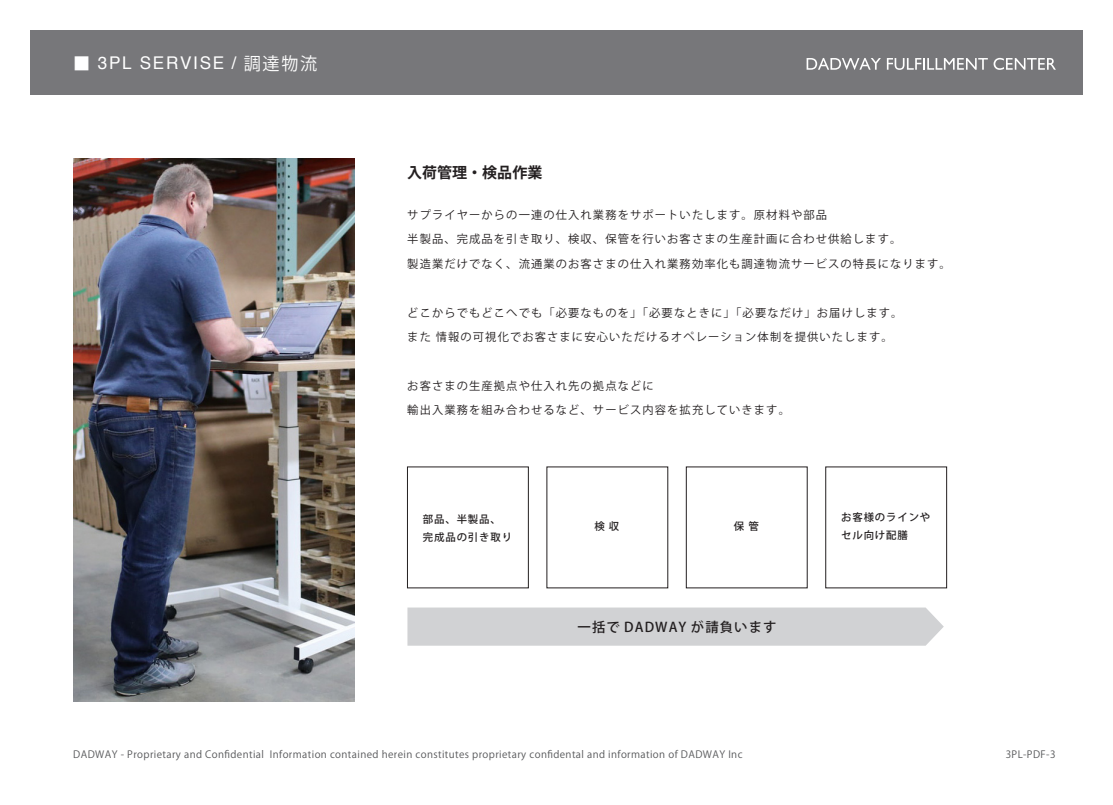
<style>
.page{position:relative;width:1113px;height:805px;background:#fff}
.page>*{position:absolute;margin:0;border:0;box-sizing:border-box;transform-origin:0 0}
.t1{font:17.5px "Helvetica";letter-spacing:.1em;color:#fff}
.t2{font:700 15px "Koz Go Pr 6 N";color:#231f20}
.t3{font:500 13.38px "Koz Go Pr 6 N";letter-spacing:.08em;color:#231f20}
.t4{font:11.25px/24.4px "Koz Go Pr 6 N";letter-spacing:.1em;color:#231f20}
.t5{font:500 10.38px/18.2px "Koz Go Pr 6 N";letter-spacing:.08em;color:#231f20}
.t6{font:10px "Koz Go Pr 6 N";letter-spacing:.04em;color:#57585a}
.s1{font-family:"Koz Go Pr 6 N"}
</style>
<div class="page">
<div style="left:30px;top:31px;width:1053px;height:64px;background:#77777a"></div>
<svg style="left:806px;top:58px;width:75px;height:12px"></svg>
<svg style="left:887px;top:58px;width:169px;height:12px"></svg>
<img style="left:73px;top:159px;width:281px;height:542px">
<div style="left:407px;top:466px;width:122px;height:122px;border:1px solid #231f20"></div>
<div style="left:407px;top:607px;width:537px;height:38px;background:#d1d2d4"></div>
<div style="left:825px;top:466px;width:122px;height:122px;border:1px solid #231f20"></div>
<h1 class="t1" style="left:73px;top:50px;width:245px"><span class="s1">■</span> 3PL SERVISE / <span class="s1">調達物流</span></h1>
<h2 class="t2" style="left:407px;top:164px;width:136px">入荷管理・検品作業</h2>
<p class="t4" style="left:407px;top:203px;width:545px">サプライヤーからの一連の仕入れ業務をサポートいたします。原材料や部品<br>半製品、完成品を引き取り、検収、保管を行いお客さまの生産計画に合わせ供給します。<br>製造業だけでなく、流通業のお客さまの仕入れ業務効率化も調達物流サービスの特長になります。</p>
<p class="t4" style="left:407px;top:300px;width:496px">どこからでもどこへでも「必要なものを」「必要なときに」「必要なだけ」お届けします。また 情報の可視化でお客さまに安心いただけるオペレーション体制を提供いたします。</p>
<p class="t4" style="left:407px;top:373px;width:384px">お客さまの生産拠点や仕入れ先の拠点などに<br>輸出入業務を組み合わせるなど、サービス内容を拡充していきます。</p>
<p class="t5" style="left:423px;top:510px;width:91px">部品、半製品、完成品の引き取り</p>
<p class="t5" style="left:594px;top:517px;width:26px">検 収</p>
<p class="t5" style="left:734px;top:517px;width:26px">保 管</p>
<p class="t5" style="left:841px;top:508px;width:91px">お客様のラインやセル向け配膳</p>
<p class="t3" style="left:577px;top:619px;width:200px">一括で DADWAY が請負います</p>
<p class="t6" style="left:73px;top:748px;width:671px">DADWAY - Proprietary and Confidential Information contained herein constitutes proprietary confidental and information of DADWAY Inc</p>
<p class="t6" style="left:1005px;top:748px;width:51px">3PL-PDF-3</p>
</div>
